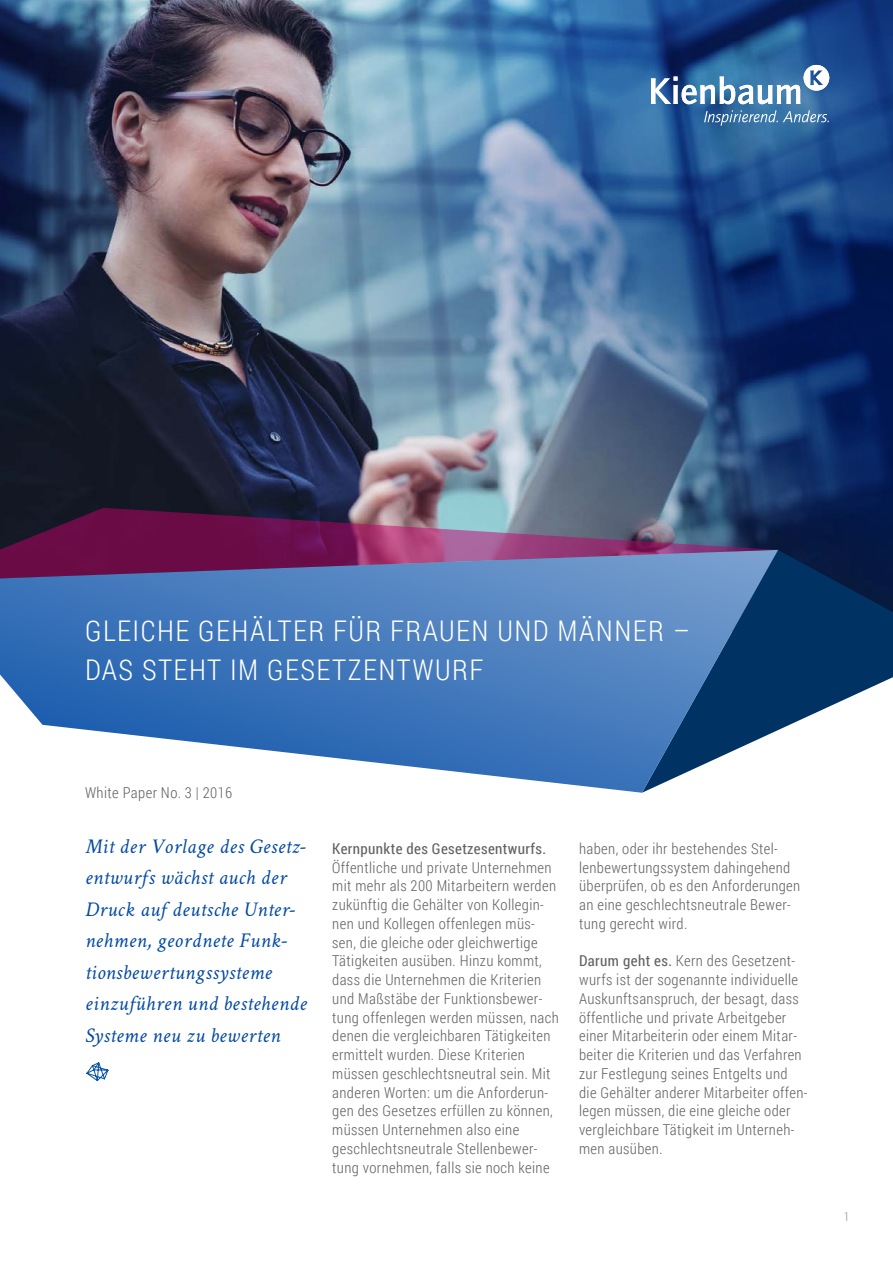
<style>
.page{position:relative;width:893px;height:1263px;background:#fff}
.page>*{position:absolute;margin:0;border:0;box-sizing:border-box;transform-origin:0 0}
.t1{font:300 28.5px/39px "Roboto Condensed";letter-spacing:.05em;color:#fff}
.t2{font:italic 21px/31.5px "Crimson Text";letter-spacing:.025em;color:#0049a4}
.t3{font:300 15px/18.8px "Roboto Condensed";letter-spacing:.025em;color:#636366}
.t4{font:15px "Roboto Condensed";letter-spacing:.025em;color:#636366}
.t5{font:300 12px "Roboto Condensed";color:#939598}
.s1{font-weight:400}
</style>
<div class="page">
<img style="left:0;top:0;width:521px;height:508px">
<svg style="left:521px;top:0;width:372px;height:550px;background:#2e5488"></svg>
<svg style="left:778px;top:550px;width:115px;height:180px;background:#254a73"></svg>
<svg style="left:0;top:508px;width:778px;height:42px;background:#663d65"></svg>
<svg style="left:0;top:550px;width:778px;height:243px;background:#6084bb"></svg>
<svg style="left:651px;top:65px;width:178px;height:39px"></svg>
<svg style="left:704px;top:110px;width:125px;height:16px;background:#5686b1"></svg>
<svg style="left:86px;top:1062px;width:22px;height:19px"></svg>
<h1 class="t1" style="left:85px;top:611px;width:606px">GLEICHE GEHÄLTER FÜR FRAUEN UND MÄNNER –<br>DAS STEHT IM GESETZENTWURF</h1>
<p class="t3" style="left:85px;top:782px;width:149px">White Paper No. 3 | 2016</p>
<h2 class="t2" style="left:85px;top:830px;width:223px">Mit der Vorlage des Gesetz&shy;entwurfs wächst auch der<br>Druck auf deutsche Unter&shy;nehmen, geordnete Funk&shy;tionsbewertungssysteme einzuführen und bestehende<br>Systeme neu zu bewerten</h2>
<p class="t4" style="left:332px;top:838px;width:215px">Kernpunkte des Gesetzesentwurfs.</p>
<p class="t3" style="left:332px;top:857px;width:228px">Öffentliche und private Unternehmen mit mehr als 200 Mitarbeitern werden zukünftig die Gehälter von Kollegin&shy;nen und Kollegen offenlegen müs&shy;sen, die gleiche oder gleichwertige Tätigkeiten ausüben. Hinzu kommt, dass die Unternehmen die Kriterien und Maßstäbe der Funktionsbewer&shy;tung offenlegen werden müssen, nach denen die vergleichbaren Tätigkeiten ermittelt wurden. Diese Kriterien müssen geschlechtsneutral sein. Mit anderen Worten: um die Anforderun&shy;gen des Gesetzes erfüllen zu können, müssen Unternehmen also eine geschlechtsneutrale Stellenbewer&shy;tung vornehmen, falls sie noch keine</p>
<p class="t3" style="left:579px;top:839px;width:223px">haben, oder ihr bestehendes Stel&shy;lenbewertungssystem dahingehend überprüfen, ob es den Anforderungen an eine geschlechtsneutrale Bewer&shy;tung gerecht wird.</p>
<p class="t3" style="left:579px;top:951px;width:230px"><span class="s1">Darum geht es.</span> Kern des Gesetzent&shy;wurfs ist der sogenannte individuelle Auskunftsanspruch, der besagt, dass öffentliche und private Arbeitgeber einer Mitarbeiterin oder einem Mitar&shy;beiter die Kriterien und das Verfahren zur Festlegung seines Entgelts und die Gehälter anderer Mitarbeiter offen&shy;legen müssen, die eine gleiche oder vergleichbare Tätigkeit im Unterneh&shy;men ausüben.</p>
<p class="t5" style="left:844px;top:1208px;width:7px">1</p>
</div>
